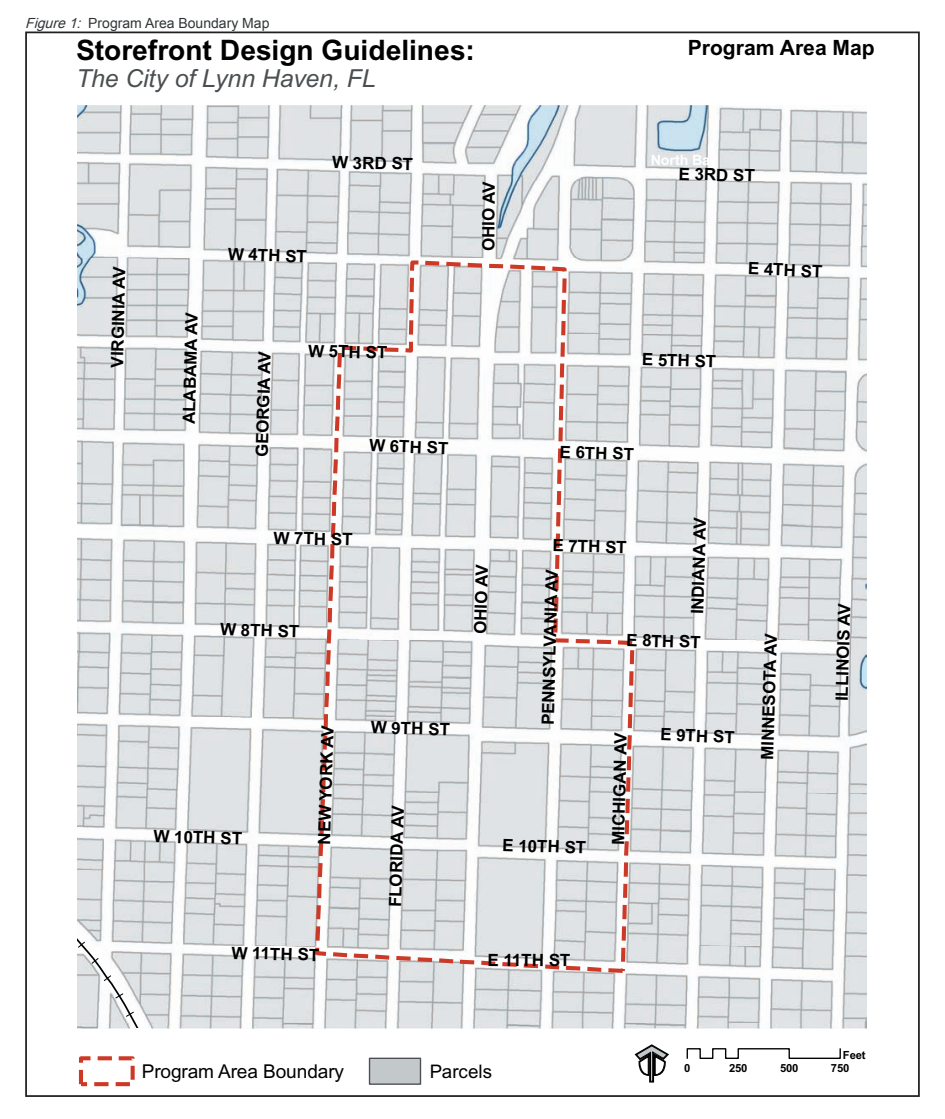
<style>
.page{position:relative;width:945px;height:1119px;background:#fff}
.page>*{position:absolute;margin:0;border:0;box-sizing:border-box;transform-origin:0 0}
.t1{font:700 28.18px "Arial";color:#000}
.t2{font:italic 24.85px "Arial";letter-spacing:-.01em;color:#4b4f51}
.t3{font:700 21px "Arial";color:#000}
.t4{font:19.07px "Arial";color:#000}
.t5{font:18.72px "Arial";color:#000}
.t6{font:700 16.97px "Arial";letter-spacing:-.02em;color:#000}
.t7{font:700 14.35px "Arial";letter-spacing:-.01em;color:#fff}
.t8{font:14px "Arial";color:#303537}
.t9{font:700 11.2px "Arial";letter-spacing:-.01em;color:#000}
.s1{font-style:italic}
</style>
<div class="page">
<img style="left:77px;top:105px;width:789px;height:922px">
<svg style="left:313px;top:258px;width:323px;height:717px"></svg>
<svg style="left:77px;top:899px;width:88px;height:128px"></svg>
<svg style="left:686px;top:1048px;width:155px;height:11px"></svg>
<svg style="left:634px;top:1044px;width:35px;height:39px"></svg>
<svg style="left:78px;top:1056px;width:57px;height:31px"></svg>
<div style="left:369px;top:1057px;width:52px;height:27px;background:#c3c8ca;border:1px solid #4b4f51"></div>
<p class="t8" style="left:25px;top:14px;width:246px"><span class="s1">Figure1:</span> Program Area Boundary Map</p>
<h1 class="t1" style="left:76px;top:33px;width:400px">Storefront Design Guidelines:</h1>
<p class="t3" style="left:688px;top:36px;width:188px">Program Area Map</p>
<h2 class="t2" style="left:76px;top:63px;width:301px">The City of Lynn Haven, FL</h2>
<p class="t6" style="left:107px;top:367px;width:103px;rotate:-89deg">VIRGINIA AV</p>
<p class="t6" style="left:333px;top:152px;width:82px;rotate:1deg">W 3RD ST</p>
<p class="t6" style="left:179px;top:423px;width:113px;rotate:-88deg">ALABAMA AV</p>
<p class="t6" style="left:228px;top:243px;width:81px;rotate:2deg">W 4TH ST</p>
<p class="t6" style="left:252px;top:456px;width:107px;rotate:-88deg">GEORGIA AV</p>
<p class="t6" style="left:308px;top:341px;width:81px;rotate:1deg">W 5TH ST</p>
<p class="t6" style="left:370px;top:435px;width:81px;rotate:2deg">W 6TH ST</p>
<p class="t6" style="left:274px;top:528px;width:81px;rotate:1deg">W 7TH ST</p>
<p class="t6" style="left:221px;top:619px;width:81px;rotate:2deg">W 8TH ST</p>
<p class="t6" style="left:154px;top:825px;width:90px;rotate:2deg">W 10TH ST</p>
<p class="t6" style="left:314px;top:844px;width:121px;rotate:-88deg">NEW YORK AV</p>
<p class="t6" style="left:232px;top:942px;width:89px;rotate:2deg">W 11TH ST</p>
<p class="t6" style="left:371px;top:717px;width:81px;rotate:1deg">W 9TH ST</p>
<p class="t6" style="left:385px;top:906px;width:103px;rotate:-88deg">FLORIDA AV</p>
<p class="t6" style="left:479px;top:251px;width:71px;rotate:-90deg">OHIO AV</p>
<p class="t7" style="left:651px;top:152px;width:69px">North Bay</p>
<p class="t6" style="left:679px;top:163px;width:78px;rotate:2deg">E 3RD ST</p>
<p class="t6" style="left:642px;top:349px;width:76px;rotate:2deg">E 5TH ST</p>
<p class="t6" style="left:748px;top:258px;width:76px;rotate:2deg">E 4TH ST</p>
<p class="t6" style="left:560px;top:441px;width:76px;rotate:2deg">E 6TH ST</p>
<p class="t6" style="left:470px;top:633px;width:71px;rotate:-88deg">OHIO AV</p>
<p class="t6" style="left:687px;top:613px;width:98px;rotate:-88deg">INDIANA AV</p>
<p class="t6" style="left:553px;top:535px;width:76px;rotate:1deg">E 7TH ST</p>
<p class="t6" style="left:537px;top:724px;width:157px;rotate:-88deg">PENNSYLVANIA AV</p>
<p class="t6" style="left:627px;top:629px;width:76px;rotate:2deg">E 8TH ST</p>
<p class="t6" style="left:503px;top:834px;width:85px;rotate:2deg">E 10TH ST</p>
<p class="t6" style="left:609px;top:844px;width:113px;rotate:-89deg">MICHIGAN AV</p>
<p class="t6" style="left:661px;top:724px;width:76px;rotate:2deg">E 9TH ST</p>
<p class="t6" style="left:757px;top:759px;width:128px;rotate:-88deg">MINNESOTA AV</p>
<p class="t6" style="left:832px;top:700px;width:99px;rotate:-88deg">ILLINOIS AV</p>
<p class="t6" style="left:488px;top:949px;width:84px;rotate:1deg">E 11TH ST</p>
<p class="t9" style="left:843px;top:1048px;width:24px">Feet</p>
<p class="t4" style="left:142px;top:1060px;width:204px">Program Area Boundary</p>
<p class="t5" style="left:430px;top:1060px;width:64px">Parcels</p>
<p class="t9" style="left:684px;top:1061px;width:8px">0</p>
<p class="t9" style="left:729px;top:1061px;width:20px">250</p>
<p class="t9" style="left:780px;top:1061px;width:20px">500</p>
<p class="t9" style="left:831px;top:1061px;width:20px">750</p>
</div>
